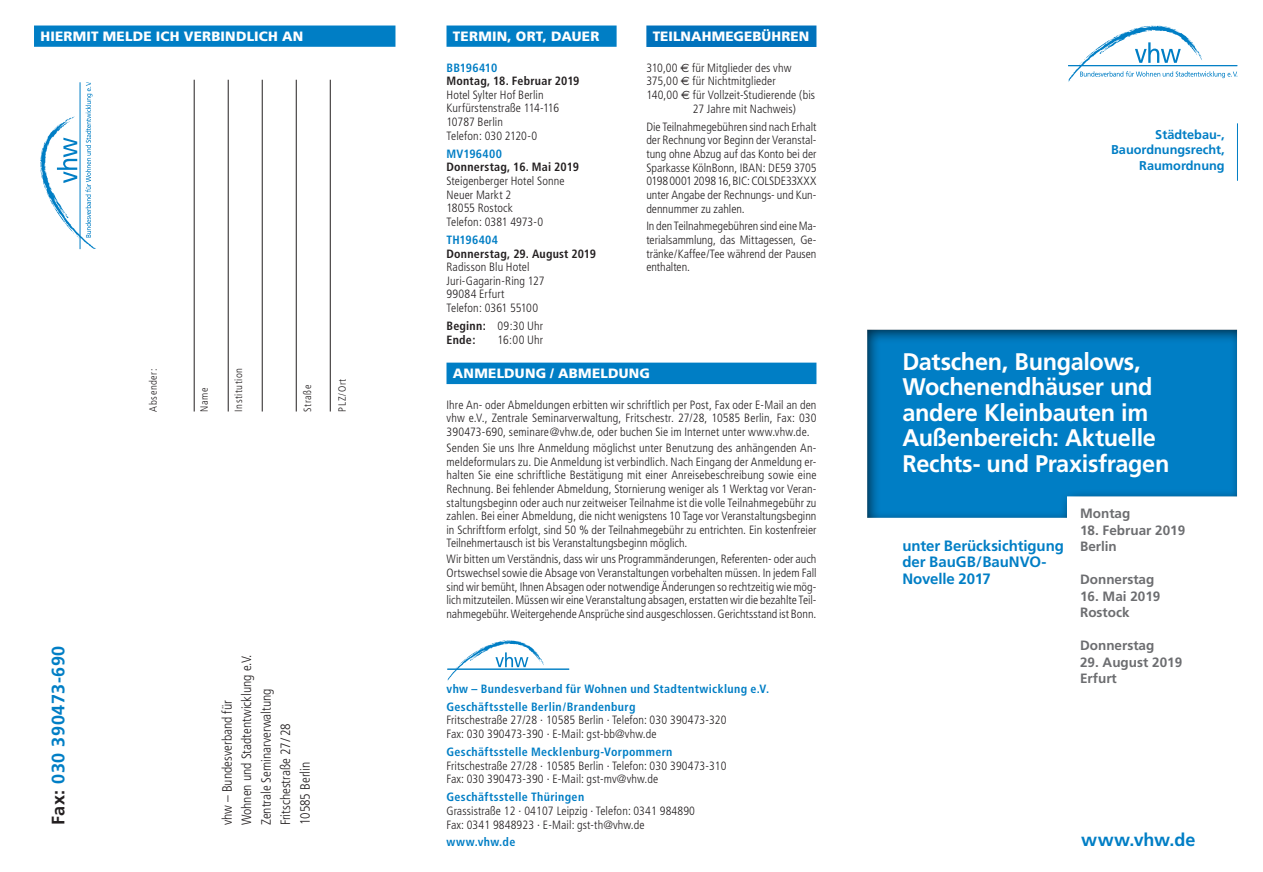
<style>
.page{position:relative;width:1263px;height:872px;background:#fff}
.page>*{position:absolute;margin:0;border:0;box-sizing:border-box;transform-origin:0 0}
.Haupttitel{font:700 24px/25.5px "Frutiger LT Std";letter-spacing:-.015em;color:#fff}
.t1{font:700 18px "Frutiger LT Std";letter-spacing:.03em;color:#007ec5}
.t2{font:700 18px "Frutiger";color:#007ec5}
.Fließtext_Flattersat{font:700 15px/16.5px "Frutiger";letter-spacing:-.005em;color:#007ec5}
.t3{font:300 condensed 13.5px "Frutiger LT Std";color:#231f20}
.Datum__Ort{font:700 13.5px "Frutiger";color:#6c6d70}
.Blauer_Balken_9mm{font:900 13.5px "Frutiger LT Std";letter-spacing:.015em;color:#fff}
.t4{font:700 12.75px "Frutiger LT Std";color:#007ec5}
.Fließtext_Blocksatz{font:300 condensed 12px/13.6px "Frutiger";letter-spacing:.01em;color:#231f20;text-align:justify}
.Fließtext_Flattersat-2{font:300 condensed 12px "Frutiger";letter-spacing:.01em;color:#231f20}
.Bold_blau{font:700 condensed 12px "Frutiger";letter-spacing:.025em;color:#007ec5}
.Bold{font:700 condensed 12px "Frutiger";letter-spacing:.015em;color:#231f20}
.Bold_blau-2{font:700 condensed 12px "Frutiger";letter-spacing:-.01em;color:#007ec5}
.t5{font:300 condensed 10.5px "Frutiger";letter-spacing:.045em;color:#231f20}
.s1{color:#231f20}
.s2{font-weight:700}
.s3{font-family:"Euro Sans";font-weight:400;font-stretch:normal}
</style>
<div class="page">
<div style="left:866px;top:329px;width:372px;height:189px;background:#231f20;opacity:.75"></div>
<svg style="left:1068px;top:26px;width:169px;height:56px"></svg>
<hr style="left:194px;top:80px;width:1px;height:331px;background:#231f20">
<hr style="left:228px;top:80px;width:1px;height:331px;background:#231f20">
<hr style="left:262px;top:80px;width:1px;height:331px;background:#231f20">
<hr style="left:296px;top:80px;width:1px;height:331px;background:#231f20">
<hr style="left:330px;top:80px;width:1px;height:331px;background:#231f20">
<svg style="left:40px;top:84px;width:55px;height:164px"></svg>
<div style="left:34px;top:26px;width:361px;height:21px;background:#007ec5"></div>
<hr style="left:1237px;top:123px;width:1px;height:58px;background:#007ec5">
<div style="left:446px;top:26px;width:171px;height:21px;background:#007ec5"></div>
<div style="left:646px;top:26px;width:170px;height:21px;background:#0072bc"></div>
<div style="left:446px;top:362px;width:370px;height:22px;background:#007ec5"></div>
<hr style="left:447px;top:669px;width:122px;height:1px;background:#007ec5">
<svg style="left:447px;top:640px;width:97px;height:41px"></svg>
<p class="Blauer_Balken_9mm" style="left:40px;top:28px;width:264px">HIERMIT MELDE ICH VERBINDLICH AN</p>
<p class="t5" style="left:147px;top:411px;width:44px;rotate:-90deg">Absender:</p>
<p class="t5" style="left:198px;top:411px;width:25px;rotate:-90deg">Name</p>
<p class="t5" style="left:233px;top:411px;width:45px;rotate:-90deg">Institution</p>
<p class="t5" style="left:302px;top:411px;width:28px;rotate:-90deg">Straße</p>
<p class="t5" style="left:336px;top:411px;width:34px;rotate:-90deg">PLZ/Ort</p>
<p class="t1" style="left:48px;top:825px;width:181px;rotate:-90deg"><span class="s1">Fax:</span> 030 390473-690</p>
<p class="t3" style="left:219px;top:825px;width:127px;rotate:-90deg">vhw – Bundesverband für</p>
<p class="t3" style="left:239px;top:825px;width:173px;rotate:-90deg">Wohnen und Stadtentwicklung e.V.</p>
<p class="t3" style="left:258px;top:825px;width:138px;rotate:-90deg">Zentrale Seminarverwaltung</p>
<p class="t3" style="left:278px;top:825px;width:103px;rotate:-90deg">Fritschestraße 27/28</p>
<p class="t3" style="left:297px;top:825px;width:65px;rotate:-90deg">10585 Berlin</p>
<p class="Blauer_Balken_9mm" style="left:453px;top:28px;width:148px">TERMIN, ORT, DAUER</p>
<p class="Bold_blau-2" style="left:446px;top:60px;width:52px">BB196410</p>
<p class="Bold" style="left:446px;top:74px;width:135px">Montag, 18. Februar 2019</p>
<p class="Fließtext_Flattersat-2" style="left:446px;top:88px;width:99px">Hotel Sylter Hof Berlin</p>
<p class="Fließtext_Flattersat-2" style="left:446px;top:101px;width:114px">Kurfürstenstraße 114-116</p>
<p class="Fließtext_Flattersat-2" style="left:446px;top:115px;width:58px">10787 Berlin</p>
<p class="Fließtext_Flattersat-2" style="left:446px;top:129px;width:92px">Telefon: 030 2120-0</p>
<p class="Bold_blau" style="left:446px;top:146px;width:57px">MV196400</p>
<p class="Bold" style="left:446px;top:160px;width:134px">Donnerstag, 16. Mai 2019</p>
<p class="Fließtext_Flattersat-2" style="left:446px;top:174px;width:120px">Steigenberger Hotel Sonne</p>
<p class="Fließtext_Flattersat-2" style="left:446px;top:188px;width:66px">Neuer Markt 2</p>
<p class="Fließtext_Flattersat-2" style="left:446px;top:201px;width:68px">18055 Rostock</p>
<p class="Fließtext_Flattersat-2" style="left:446px;top:215px;width:98px">Telefon: 0381 4973-0</p>
<p class="Bold_blau" style="left:446px;top:233px;width:53px">TH196404</p>
<p class="Bold" style="left:446px;top:246px;width:151px">Donnerstag, 29. August 2019</p>
<p class="Fließtext_Flattersat-2" style="left:446px;top:260px;width:85px">Radisson Blu Hotel</p>
<p class="Fließtext_Flattersat-2" style="left:446px;top:274px;width:99px">Juri-Gagarin-Ring 127</p>
<p class="Fließtext_Flattersat-2" style="left:446px;top:287px;width:59px">99084 Erfurt</p>
<p class="Fließtext_Flattersat-2" style="left:446px;top:301px;width:93px">Telefon: 0361 55100</p>
<p class="Fließtext_Blocksatz" style="left:446px;top:319px;width:98px"><span class="s2">Beginn:</span> 09:30 Uhr</p>
<p class="Bold" style="left:446px;top:332px;width:31px">Ende:</p>
<p class="Fließtext_Blocksatz" style="left:497px;top:333px;width:47px">16:00 Uhr</p>
<p class="Blauer_Balken_9mm" style="left:653px;top:28px;width:158px">TEILNAHMEGEBÜHREN</p>
<p class="Fließtext_Blocksatz" style="left:646px;top:61px;width:147px">310,00 <span class="s3">€</span> für Mitglieder des vhw<br>375,00 <span class="s3">€</span> für Nichtmitglieder</p>
<p class="Fließtext_Blocksatz" style="left:693px;top:88px;width:124px;text-indent:-46px">140,00 <span class="s3">€</span> für Vollzeit-Studierende (bis<br>27 Jahre mit Nachweis)</p>
<p class="Fließtext_Blocksatz" style="left:646px;top:120px;width:172px">Die Teilnahmegebühren sind nach Erhalt der Rechnung vor Beginn der Veranstal&shy;tung ohne Abzug auf das Konto bei der Sparkasse KölnBonn, IBAN: DE59 3705<br>0198 0001 2098 16, BIC: COLSDE33XXX unter Angabe der Rechnungs- und Kun&shy;dennummer zu zahlen.</p>
<p class="Fließtext_Blocksatz" style="left:646px;top:220px;width:172px">In den Teilnahmegebühren sind eine Ma&shy;terialsammlung, das Mittagessen, Ge&shy;tränke/Kaffee/Tee während der Pausen enthalten.</p>
<p class="Blauer_Balken_9mm" style="left:453px;top:365px;width:199px">ANMELDUNG / ABMELDUNG</p>
<p class="Fließtext_Blocksatz" style="left:446px;top:398px;width:371px">Ihre An- oder Abmeldungen erbitten wir schriftlich per Post, Fax oder E-Mail an den vhw e.V., Zentrale Seminarverwaltung, Fritschestr. 27/28, 10585 Berlin, Fax: 030<br>390473-690, seminare@vhw.de, oder buchen Sie im Internet unter www.vhw.de.</p>
<p class="Fließtext_Blocksatz" style="left:446px;top:441px;width:371px">Senden Sie uns Ihre Anmeldung möglichst unter Benutzung des anhängenden An&shy;meldeformulars zu. Die Anmeldung ist verbindlich. Nach Eingang der Anmeldung er&shy;halten Sie eine schriftliche Bestätigung mit einer Anreisebeschreibung sowie eine Rechnung. Bei fehlender Abmeldung, Stornierung weniger als 1 Werktag vor Veran&shy;staltungsbeginn oder auch nur zeitweiser Teilnahme ist die volle Teilnahmegebühr zu zahlen. Bei einer Abmeldung, die nicht wenigstens 10 Tage vor Veranstaltungsbeginn in Schriftform erfolgt, sind 50 % der Teilnahmegebühr zu entrichten. Ein kostenfreier Teilnehmertausch ist bis Veranstaltungsbeginn möglich.</p>
<p class="Fließtext_Blocksatz" style="left:446px;top:552px;width:371px">Wir bitten um Verständnis, dass wir uns Programmänderungen, Referenten- oder auch Ortswechsel sowie die Absage von Veranstaltungen vorbehalten müssen. In jedem Fall sind wir bemüht, Ihnen Absagen oder notwendige Änderungen so rechtzeitig wie mög&shy;lich mitzuteilen. Müssen wir eine Veranstaltung absagen, erstatten wir die bezahlte Teil&shy;nahmegebühr. Weitergehende Ansprüche sind ausgeschlossen. Gerichtsstand ist Bonn.</p>
<p class="Bold_blau" style="left:446px;top:681px;width:324px">vhw – Bundesverband für Wohnen und Stadtentwicklung e.V.</p>
<p class="Bold_blau" style="left:446px;top:699px;width:190px">Geschäftsstelle Berlin/Brandenburg</p>
<p class="Fließtext_Blocksatz" style="left:446px;top:713px;width:282px">Fritschestraße 27/28 · 10585 Berlin · Telefon: 030 390473-320</p>
<p class="Fließtext_Blocksatz" style="left:446px;top:727px;width:211px">Fax: 030 390473-390 · E-Mail: gst-bb@vhw.de</p>
<p class="Bold_blau" style="left:446px;top:744px;width:228px">Geschäftsstelle Mecklenburg-Vorpommern</p>
<p class="Fließtext_Blocksatz" style="left:446px;top:759px;width:282px">Fritschestraße 27/28 · 10585 Berlin · Telefon: 030 390473-310</p>
<p class="Fließtext_Blocksatz" style="left:446px;top:772px;width:213px">Fax: 030 390473-390 · E-Mail: gst-mv@vhw.de</p>
<p class="Bold_blau" style="left:446px;top:790px;width:139px">Geschäftsstelle Thüringen</p>
<p class="Fließtext_Blocksatz" style="left:446px;top:804px;width:250px">Grassistraße 12 · 04107 Leipzig · Telefon: 0341 984890</p>
<p class="Fließtext_Blocksatz" style="left:446px;top:817px;width:200px">Fax: 0341 9848923 · E-Mail: gst-th@vhw.de</p>
<p class="Bold_blau" style="left:446px;top:835px;width:70px">www.vhw.de</p>
<p class="t4" style="left:1155px;top:127px;width:71px">Städtebau-,</p>
<p class="t4" style="left:1111px;top:142px;width:115px">Bauordnungsrecht,</p>
<p class="t4" style="left:1139px;top:158px;width:87px">Raumordnung</p>
<p class="Haupttitel" style="left:902px;top:348px;width:269px">Datschen, Bungalows,<br>Wochenendhäuser und andere Kleinbauten im<br>Außenbereich: Aktuelle<br>Rechts- und Praxisfragen</p>
<p class="Fließtext_Flattersat" style="left:902px;top:537px;width:163px">unter Berücksichtigung der BauGB/BauNVO-<br>Novelle 2017</p>
<p class="Datum__Ort" style="left:1080px;top:506px;width:52px">Montag</p>
<p class="Datum__Ort" style="left:1080px;top:522px;width:107px">18. Februar 2019</p>
<p class="Datum__Ort" style="left:1080px;top:539px;width:38px">Berlin</p>
<p class="Datum__Ort" style="left:1080px;top:572px;width:76px">Donnerstag</p>
<p class="Datum__Ort" style="left:1080px;top:588px;width:82px">16. Mai 2019</p>
<p class="Datum__Ort" style="left:1080px;top:605px;width:51px">Rostock</p>
<p class="Datum__Ort" style="left:1080px;top:638px;width:76px">Donnerstag</p>
<p class="Datum__Ort" style="left:1080px;top:654px;width:104px">29. August 2019</p>
<p class="Datum__Ort" style="left:1080px;top:671px;width:38px">Erfurt</p>
<p class="t2" style="left:1081px;top:829px;width:116px">www.vhw.de</p>
</div>
